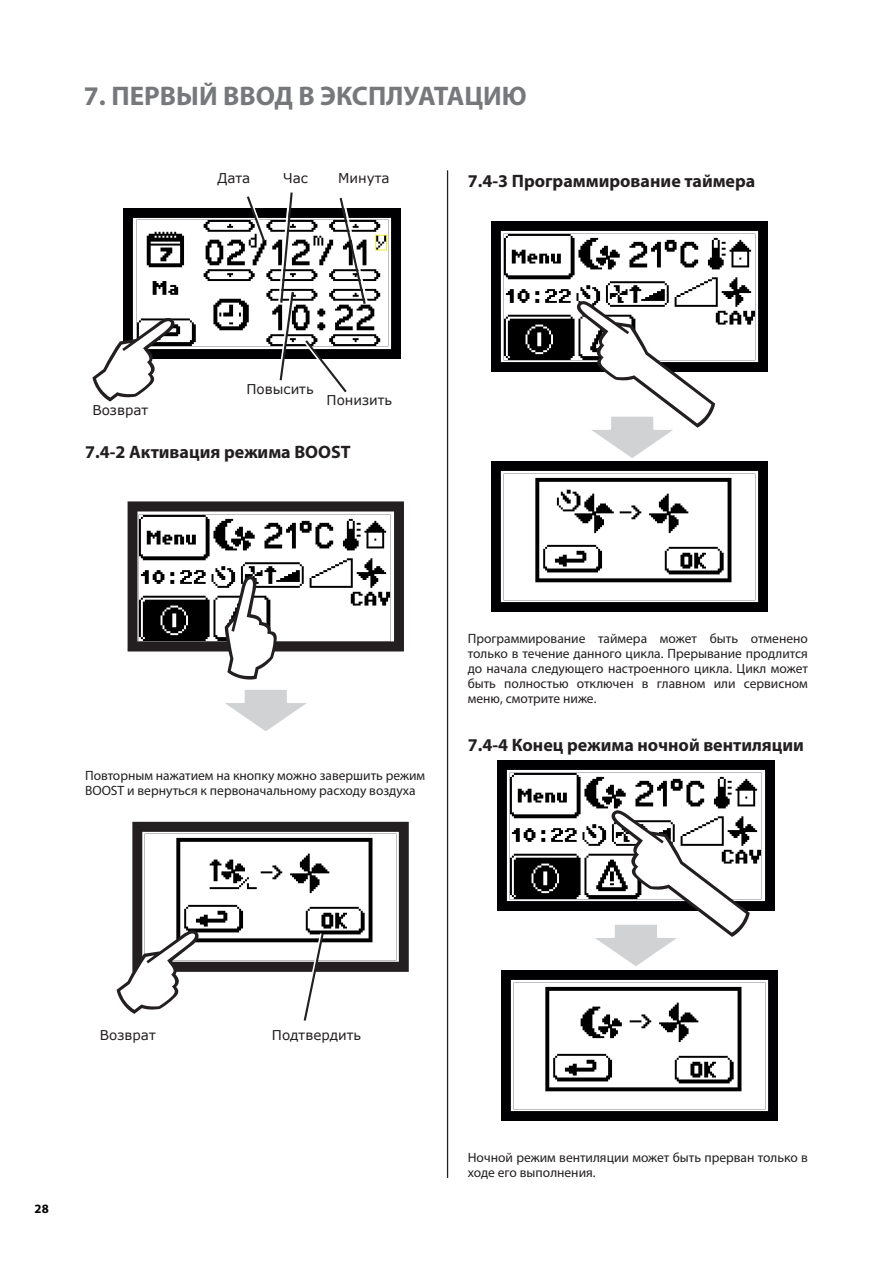
<style>
.page{position:relative;width:893px;height:1263px;background:#fff}
.page>*{position:absolute;margin:0;border:0;box-sizing:border-box;transform-origin:0 0}
.obsah1{font:700 27px "Myriad Pro";color:#76787b}
.obsah1_2_1{font:700 18px "Myriad Pro";color:#231f20}
.Text{font:13.5px/15px "Myriad Pro";color:#231f20}
.t1{font:13.5px "Verdana";color:#231f20}
.t2{font:700 12.75px "Myriad Pro";color:#000}
</style>
<div class="page">
<img style="left:124px;top:208px;width:276px;height:150px">
<img style="left:135px;top:219px;width:254px;height:129px">
<svg style="left:302px;top:338px;width:47px;height:55px"></svg>
<svg style="left:92px;top:318px;width:83px;height:84px"></svg>
<svg style="left:277px;top:192px;width:18px;height:189px"></svg>
<svg style="left:245px;top:196px;width:23px;height:48px"></svg>
<svg style="left:338px;top:197px;width:31px;height:109px"></svg>
<hr style="left:447px;top:170px;width:1px;height:1008px;background:#231f20">
<svg style="left:128px;top:501px;width:276px;height:179px"></svg>
<svg style="left:225px;top:690px;width:82px;height:41px"></svg>
<svg style="left:117px;top:822px;width:292px;height:199px"></svg>
<img style="left:491px;top:221px;width:276px;height:150px">
<img style="left:491px;top:462px;width:276px;height:150px">
<img style="left:502px;top:232px;width:254px;height:129px">
<img style="left:502px;top:472px;width:254px;height:129px">
<svg style="left:577px;top:301px;width:138px;height:157px"></svg>
<img style="left:498px;top:761px;width:276px;height:150px">
<img style="left:509px;top:771px;width:254px;height:129px">
<img style="left:502px;top:971px;width:276px;height:150px">
<img style="left:513px;top:981px;width:254px;height:129px">
<svg style="left:587px;top:810px;width:163px;height:156px"></svg>
<p class="obsah1" style="left:84px;top:79px;width:444px">7. ПЕРВЫЙ ВВОД В ЭКСПЛУАТАЦИЮ</p>
<p class="t1" style="left:217px;top:169px;width:34px">Дата</p>
<p class="t1" style="left:283px;top:169px;width:26px">Час</p>
<p class="t1" style="left:338px;top:169px;width:53px">Минута</p>
<p class="obsah1_2_1" style="left:468px;top:169px;width:289px">7.4-3 Программирование таймера</p>
<p class="t1" style="left:92px;top:401px;width:57px">Возврат</p>
<p class="t1" style="left:246px;top:380px;width:69px">Повысить</p>
<p class="t1" style="left:327px;top:391px;width:67px">Понизить</p>
<p class="obsah1_2_1" style="left:85px;top:440px;width:267px">7.4-2 Активация режима BOOST</p>
<p class="Text" style="left:85px;top:768px;width:342px">Повторным нажатием на кнопку можно завершить режим<br>BOOST и вернуться к первоначальному расходу воздуха</p>
<p class="Text" style="left:468px;top:631px;width:342px;text-align:justify">Программирование таймера может быть отменено только в течение данного цикла. Прерывание продлится до начала следующего настроенного цикла. Цикл может быть полностью отключен в главном или сервисном меню, смотрите ниже.</p>
<p class="obsah1_2_1" style="left:468px;top:733px;width:338px">7.4-4 Конец режима ночной вентиляции</p>
<p class="t1" style="left:100px;top:1026px;width:57px">Возврат</p>
<p class="t1" style="left:272px;top:1026px;width:91px">Подтвердить</p>
<p class="t2" style="left:35px;top:1200px;width:16px">28</p>
<p class="Text" style="left:468px;top:1150px;width:342px">Ночной режим вентиляции может быть прерван только в ходе его выполнения.</p>
</div>
